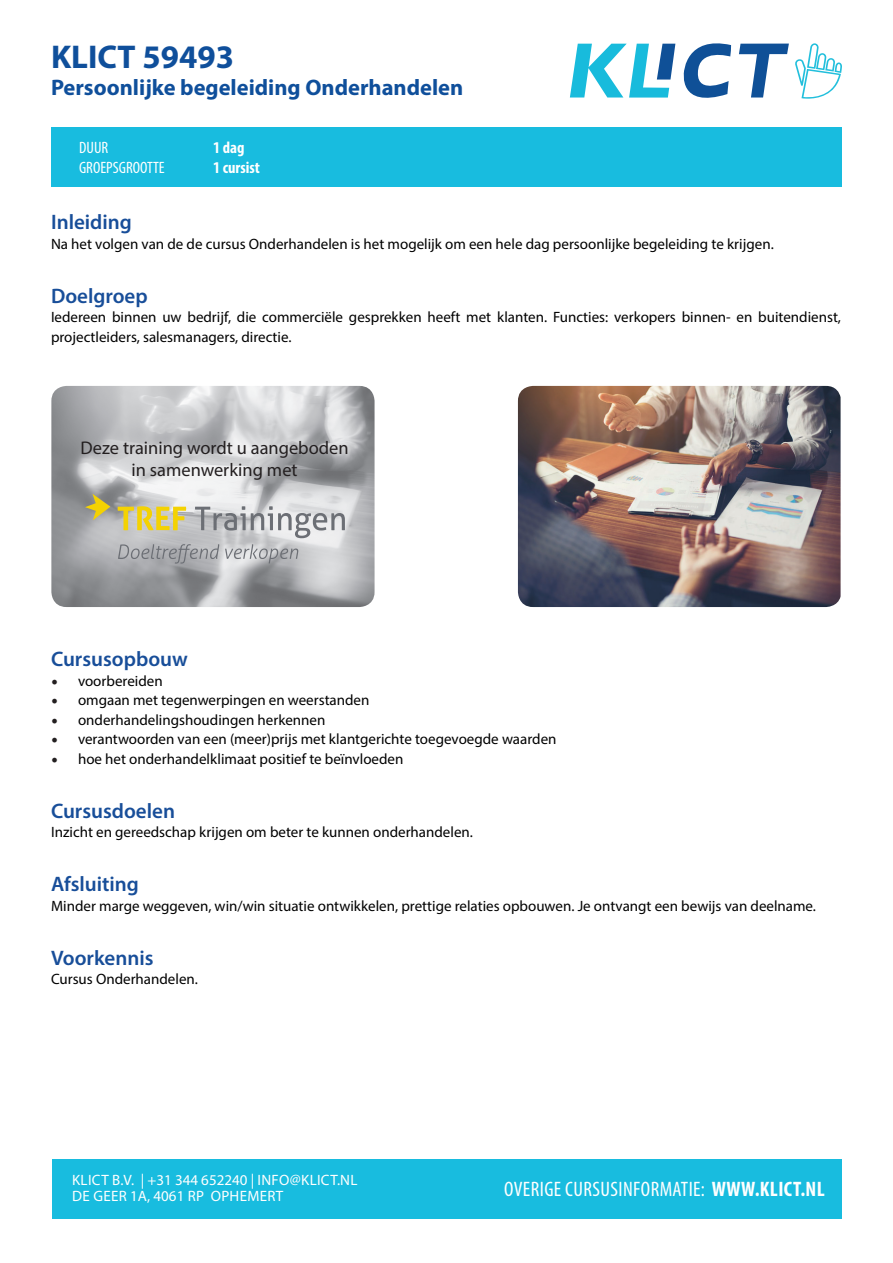
<style>
.page{position:relative;width:893px;height:1263px;background:#fff}
.page>*{position:absolute;margin:0;border:0;box-sizing:border-box;transform-origin:0 0}
.t1{font:700 33px "Myriad Pro";color:#0f4f9b}
.t2{font:700 22.5px "Myriad Pro";color:#0f4f9b}
.t3{font:600 21px "Myriad Pro";color:#184e99}
.t4{font:condensed 21px "Myriad Pro";letter-spacing:.02em;color:#fff}
.t5{font:18.45px/22px "Myriad Pro";color:#231f20;text-align:center}
.t6{font:condensed 16.5px "Myriad Pro";color:#fff}
.t7{font:700 condensed 16.5px "Myriad Pro";color:#fff}
.t8{font:15px/19.5px "Myriad Pro";color:#000001}
.t9{font:15px/16.5px "Myriad Pro";letter-spacing:.02em;color:#fff}
.s1{font-family:"Minion Pro";font-size:18px;color:#231f20}
.s2{font-weight:700}
</style>
<div class="page">
<div style="left:51px;top:127px;width:790px;height:60px;background:#18bcdf"></div>
<div style="left:52px;top:1159px;width:789px;height:59px;background:#18bcdf"></div>
<img style="left:518px;top:386px;width:323px;height:221px">
<svg style="left:570px;top:43px;width:161px;height:55px"></svg>
<svg style="left:739px;top:43px;width:103px;height:56px"></svg>
<img style="left:51px;top:386px;width:324px;height:221px">
<svg style="left:118px;top:544px;width:101px;height:20px;background:#a4a6a9"></svg>
<svg style="left:225px;top:544px;width:73px;height:19px"></svg>
<svg style="left:118px;top:506px;width:68px;height:24px;background:#dbcb6b"></svg>
<svg style="left:195px;top:506px;width:150px;height:32px;background:#c0c1c4"></svg>
<svg style="left:85px;top:494px;width:25px;height:26px"></svg>
<h1 class="t1" style="left:51px;top:35px;width:184px">KLICT 59493</h1>
<h2 class="t2" style="left:51px;top:73px;width:414px">Persoonlijke begeleiding Onderhandelen</h2>
<p class="t6" style="left:79px;top:138px;width:31px">DUUR</p>
<p class="t7" style="left:213px;top:138px;width:33px">1 dag</p>
<p class="t6" style="left:79px;top:158px;width:87px">GROEPSGROOTTE</p>
<p class="t7" style="left:213px;top:157px;width:48px">1 cursist</p>
<h3 class="t3" style="left:51px;top:209px;width:82px">Inleiding</h3>
<p class="t8" style="left:51px;top:234px;width:724px">Na het volgen van de de cursus Onderhandelen is het mogelijk om een hele dag persoonlijke begeleiding te krijgen.</p>
<h3 class="t3" style="left:51px;top:282px;width:98px">Doelgroep</h3>
<p class="t8" style="left:51px;top:307px;width:791px">Iedereen binnen uw bedrijf, die commerciële gesprekken heeft met klanten. Functies: verkopers binnen- en buitendienst, projectleiders, salesmanagers, directie.</p>
<p class="t5" style="left:81px;top:436px;width:270px">Deze training wordt u aangeboden in samenwerking met</p>
<h3 class="t3" style="left:51px;top:645px;width:138px">Cursusopbouw</h3>
<p class="t8" style="left:51px;top:670px;width:113px"><span class="s1">•</span> voorbereiden</p>
<p class="t8" style="left:51px;top:690px;width:320px"><span class="s1">•</span> omgaan met tegenwerpingen en weerstanden</p>
<p class="t8" style="left:51px;top:709px;width:276px"><span class="s1">•</span> onderhandelingshoudingen herkennen</p>
<p class="t8" style="left:51px;top:729px;width:507px"><span class="s1">•</span> verantwoorden van een (meer)prijs met klantgerichte toegevoegde waarden</p>
<p class="t8" style="left:51px;top:748px;width:354px"><span class="s1">•</span> hoe het onderhandelklimaat positief te beïnvloeden</p>
<h3 class="t3" style="left:51px;top:797px;width:126px">Cursusdoelen</h3>
<p class="t8" style="left:51px;top:822px;width:423px">Inzicht en gereedschap krijgen om beter te kunnen onderhandelen.</p>
<h3 class="t3" style="left:51px;top:870px;width:89px">Afsluiting</h3>
<p class="t8" style="left:51px;top:895px;width:767px">Minder marge weggeven, win/win situatie ontwikkelen, prettige relaties opbouwen. Je ontvangt een bewijs van deelname.</p>
<h3 class="t3" style="left:51px;top:944px;width:104px">Voorkennis</h3>
<p class="t8" style="left:51px;top:969px;width:148px">Cursus Onderhandelen.</p>
<p class="t9" style="left:72px;top:1171px;width:287px">KLICT B.V. | +31 344 652240 | INFO@KLICT.NL<br>DE GEER 1A, 4061 RP OPHEMERT</p>
<h3 class="t4" style="left:504px;top:1176px;width:322px">OVERIGE CURSUSINFORMATIE: <span class="s2">WWW.KLICT.NL</span></h3>
</div>
